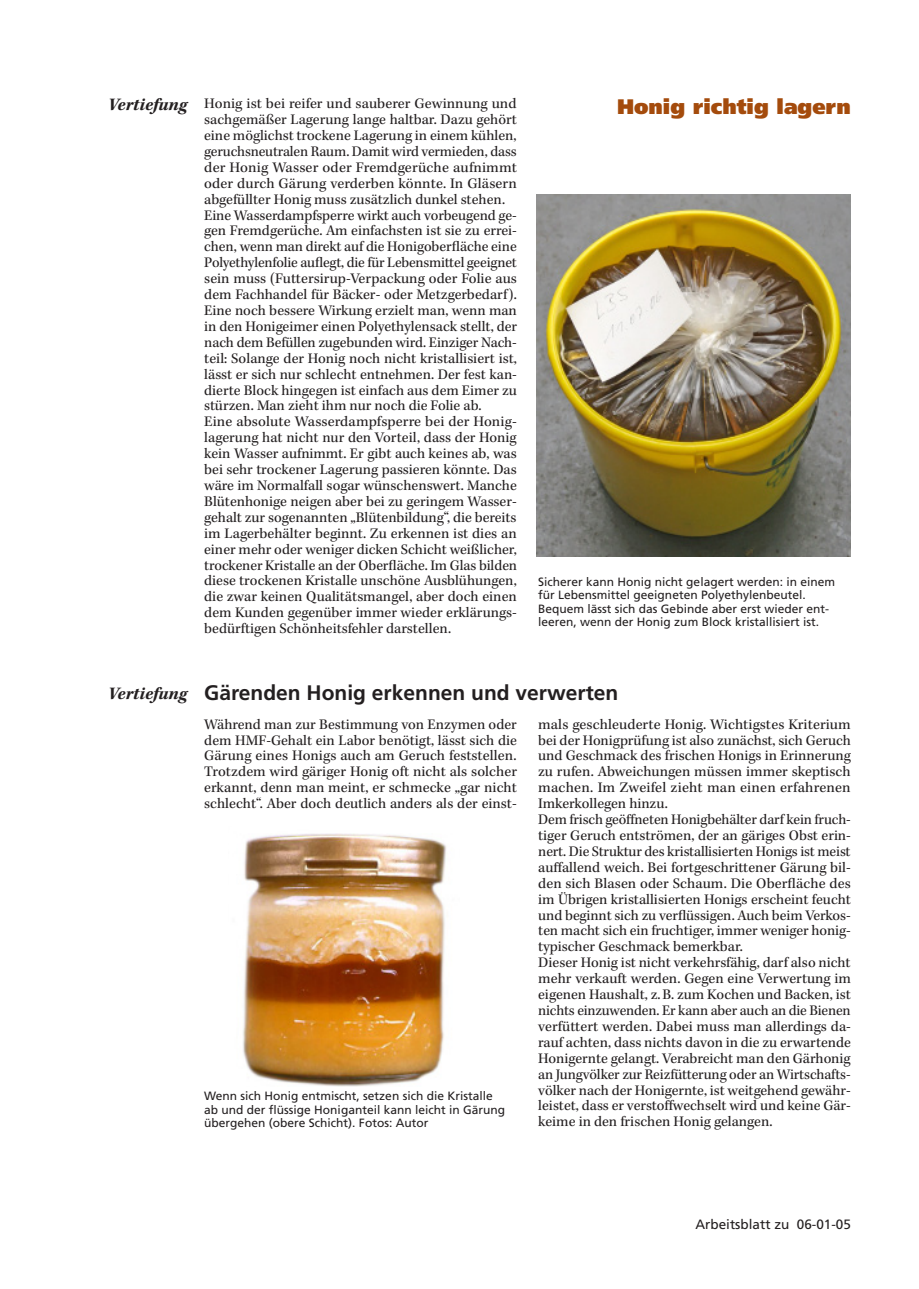
<style>
.page{position:relative;width:919px;height:1289px;background:#fff}
.page>*{position:absolute;margin:0;border:0;box-sizing:border-box;transform-origin:0 0}
._07_Zwischenuebersch{font:700 21px "Frutiger LT Std";color:#231f20}
.Arbeitsblatt-ÜS{font:900 21px "Frutiger LT Std";color:#a44b0c}
.Marginalien{font:italic 700 18px "Kepler Std";color:#231f20}
._04_1_Text_ohne_Einz{font:15px/15.9px "Kepler Std";color:#231f20;text-align:justify}
.Grundschrift{font:13.5px "Frutiger LT Std";color:#231f20}
.t1{font:12px/13.5px "Frutiger LT Std";color:#231f20}
</style>
<div class="page">
<img style="left:536px;top:194px;width:314px;height:362px">
<img style="left:243px;top:833px;width:203px;height:253px">
<p class="Marginalien" style="left:108px;top:95px;width:81px">Vertiefung</p>
<p class="_04_1_Text_ohne_Einz" style="left:204px;top:96px;width:314px">Honig ist bei reifer und sauberer Gewinnung und sachgemäßer Lagerung lange haltbar. Dazu gehört eine möglichst trockene Lagerung in einem kühlen, geruchsneutralen Raum. Damit wird vermieden, dass der Honig Wasser oder Fremdgerüche aufnimmt oder durch Gärung verderben könnte. In Gläsern abgefüllter Honig muss zusätzlich dunkel stehen.</p>
<p class="_04_1_Text_ohne_Einz" style="left:204px;top:207px;width:314px">Eine Wasserdampfsperre wirkt auch vorbeugend ge&shy;gen Fremdgerüche. Am einfachsten ist sie zu errei&shy;chen, wenn man direkt auf die Honigoberfläche eine Polyethylenfolie auflegt, die für Lebensmittel geeignet sein muss (Futtersirup-Verpackung oder Folie aus dem Fachhandel für Bäcker- oder Metzgerbedarf).<br>Eine noch bessere Wirkung erzielt man, wenn man in den Honigeimer einen Polyethylensack stellt, der nach dem Befüllen zugebunden wird. Einziger Nach&shy;teil: Solange der Honig noch nicht kristallisiert ist, lässt er sich nur schlecht entnehmen. Der fest kan&shy;dierte Block hingegen ist einfach aus dem Eimer zu stürzen. Man zieht ihm nur noch die Folie ab.</p>
<p class="_04_1_Text_ohne_Einz" style="left:204px;top:414px;width:314px">Eine absolute Wasserdampfsperre bei der Honig&shy;lagerung hat nicht nur den Vorteil, dass der Honig kein Wasser aufnimmt. Er gibt auch keines ab, was bei sehr trockener Lagerung passieren könnte. Das wäre im Normalfall sogar wünschenswert. Manche Blütenhonige neigen aber bei zu geringem Wasser&shy;gehalt zur sogenannten „Blütenbildung“, die bereits im Lagerbehälter beginnt. Zu erkennen ist dies an einer mehr oder weniger dicken Schicht weißlicher, trockener Kristalle an der Oberfläche. Im Glas bilden diese trockenen Kristalle unschöne Ausblühungen, die zwar keinen Qualitätsmangel, aber doch einen dem Kunden gegenüber immer wieder erklärungs&shy;bedürftigen Schönheitsfehler darstellen.</p>
<p class="Arbeitsblatt-ÜS" style="left:617px;top:94px;width:235px">Honig richtig lagern</p>
<p class="t1" style="left:538px;top:575px;width:298px">Sicherer kann Honig nicht gelagert werden: in einem für Lebensmittel geeigneten Polyethylenbeutel.<br>Bequem lässt sich das Gebinde aber erst wieder ent&shy;leeren, wenn der Honig zum Block kristallisiert ist.</p>
<p class="Marginalien" style="left:108px;top:683px;width:81px">Vertiefung</p>
<p class="_07_Zwischenuebersch" style="left:204px;top:680px;width:415px">Gärenden Honig erkennen und verwerten</p>
<p class="_04_1_Text_ohne_Einz" style="left:204px;top:716px;width:314px">Während man zur Bestimmung von Enzymen oder dem HMF-Gehalt ein Labor benötigt, lässt sich die Gärung eines Honigs auch am Geruch feststellen.<br>Trotzdem wird gäriger Honig oft nicht als solcher erkannt, denn man meint, er schmecke „gar nicht schlecht“. Aber doch deutlich anders als der einst-</p>
<p class="_04_1_Text_ohne_Einz" style="left:538px;top:716px;width:314px">mals geschleuderte Honig. Wichtigstes Kriterium bei der Honigprüfung ist also zunächst, sich Geruch und Geschmack des frischen Honigs in Erinnerung zu rufen. Abweichungen müssen immer skeptisch machen. Im Zweifel zieht man einen erfahrenen Imkerkollegen hinzu.</p>
<p class="_04_1_Text_ohne_Einz" style="left:538px;top:812px;width:314px">Dem frisch geöffneten Honigbehälter darf kein fruch&shy;tiger Geruch entströmen, der an gäriges Obst erin&shy;nert. Die Struktur des kristallisierten Honigs ist meist auffallend weich. Bei fortgeschrittener Gärung bil&shy;den sich Blasen oder Schaum. Die Oberfläche des im Übrigen kristallisierten Honigs erscheint feucht und beginnt sich zu verflüssigen. Auch beim Verkos&shy;ten macht sich ein fruchtiger, immer weniger honig&shy;typischer Geschmack bemerkbar.</p>
<p class="_04_1_Text_ohne_Einz" style="left:538px;top:955px;width:314px">Dieser Honig ist nicht verkehrsfähig, darf also nicht mehr verkauft werden. Gegen eine Verwertung im eigenen Haushalt, z.B. zum Kochen und Backen, ist nichts einzuwenden. Er kann aber auch an die Bienen verfüttert werden. Dabei muss man allerdings da&shy;rauf achten, dass nichts davon in die zu erwartende Honigernte gelangt. Verabreicht man den Gärhonig an Jungvölker zur Reizfütterung oder an Wirtschafts&shy;völker nach der Honigernte, ist weitgehend gewähr&shy;leistet, dass er verstoffwechselt wird und keine Gär&shy;keime in den frischen Honig gelangen.</p>
<p class="t1" style="left:204px;top:1089px;width:302px">Wenn sich Honig entmischt, setzen sich die Kristalle ab und der flüssige Honiganteil kann leicht in Gärung übergehen (obere Schicht). Fotos: Autor</p>
<p class="Grundschrift" style="left:695px;top:1216px;width:157px">Arbeitsblatt zu 06-01-05</p>
</div>
